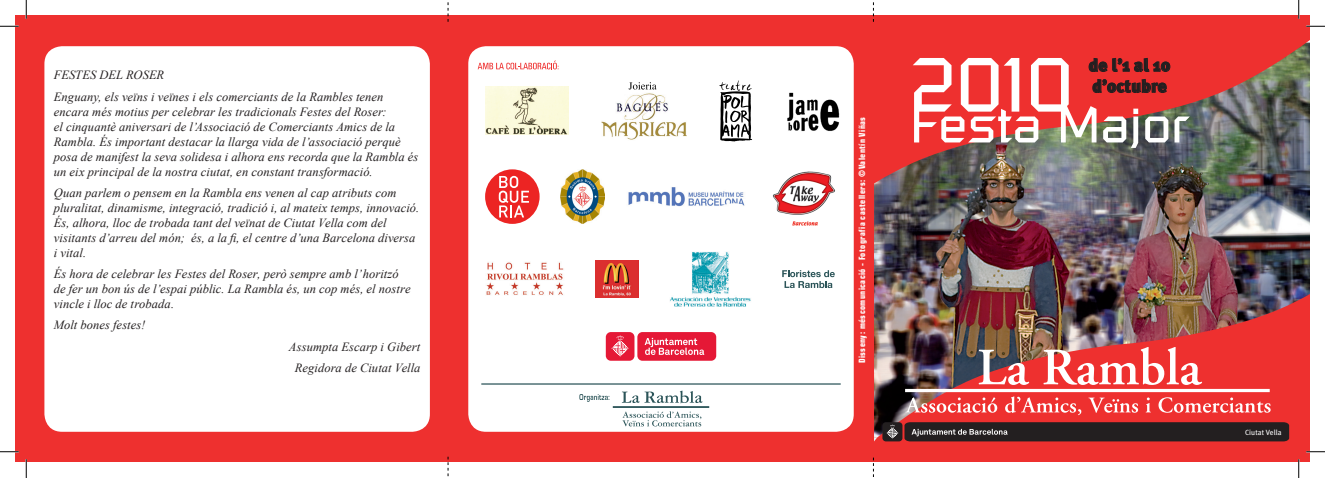
<style>
.page{position:relative;width:1325px;height:478px;background:#fff}
.page>*{position:absolute;margin:0;border:0;box-sizing:border-box;transform-origin:0 0}
.t1{font:900 17.5px/21px "Meta Plus";letter-spacing:.01em;color:#231f20}
.t2{font:italic 12.5px/15px "Times New Roman";letter-spacing:.005em;color:#231f20}
.t3{font:700 condensed 8.75px "Eurostile";letter-spacing:.045em;color:#fff}
.t4{font:7.5px "Meta Plus";letter-spacing:.01em;color:#fff}
</style>
<div class="page">
<div style="left:874px;top:16px;width:436px;height:445px;background:#ee302f"></div>
<img style="left:874px;top:40px;width:436px;height:397px">
<div style="left:448px;top:16px;width:426px;height:446px;background:#ee302f"></div>
<div style="left:468px;top:46px;width:385px;height:386px;background:#fff;border-radius:18px"></div>
<svg style="left:478px;top:60px;width:81px;height:9px"></svg>
<img style="left:485px;top:86px;width:83px;height:49px">
<svg style="left:628px;top:82px;width:28px;height:8px"></svg>
<img style="left:616px;top:93px;width:52px;height:27px">
<img style="left:602px;top:121px;width:84px;height:19px">
<img style="left:787px;top:93px;width:53px;height:39px">
<svg style="left:719px;top:80px;width:33px;height:62px"></svg>
<svg style="left:622px;top:411px;width:79px;height:15px"></svg>
<svg style="left:622px;top:390px;width:80px;height:13px"></svg>
<hr style="left:613px;top:406px;width:96px;height:2px;background:#2b5458">
<svg style="left:579px;top:394px;width:30px;height:8px"></svg>
<hr style="left:905px;top:389px;width:364px;height:3px;background:#fff">
<svg style="left:978px;top:349px;width:51px;height:36px"></svg>
<svg style="left:1043px;top:347px;width:159px;height:38px"></svg>
<svg style="left:905px;top:397px;width:92px;height:15px"></svg>
<svg style="left:1005px;top:396px;width:76px;height:19px"></svg>
<svg style="left:1088px;top:397px;width:50px;height:15px"></svg>
<svg style="left:1145px;top:397px;width:5px;height:15px"></svg>
<svg style="left:1158px;top:397px;width:112px;height:15px"></svg>
<svg style="left:912px;top:58px;width:277px;height:90px"></svg>
<div style="left:16px;top:16px;width:432px;height:446px;background:#ee302f"></div>
<div style="left:44px;top:46px;width:386px;height:386px;background:#fff;border-radius:18px"></div>
<div style="left:882px;top:422px;width:20px;height:19px;background:#231f20;border-radius:3px"></div>
<svg style="left:886px;top:424px;width:12px;height:15px"></svg>
<svg style="left:904px;top:422px;width:385px;height:19px;background:#2c2526"></svg>
<hr style="left:481px;top:383px;width:359px;height:1px;background:#2b5458">
<img style="left:486px;top:262px;width:78px;height:33px">
<svg style="left:782px;top:270px;width:53px;height:18px"></svg>
<img style="left:670px;top:252px;width:81px;height:54px">
<img style="left:596px;top:260px;width:42px;height:38px">
<img style="left:628px;top:187px;width:117px;height:20px">
<div style="left:485px;top:169px;width:54px;height:55px;background:#ec2423;border-radius:50%"></div>
<svg style="left:499px;top:176px;width:30px;height:41px"></svg>
<img style="left:560px;top:170px;width:44px;height:53px">
<img style="left:772px;top:171px;width:63px;height:55px">
<div style="left:637px;top:332px;width:79px;height:29px;background:#e51836;border-radius:5px"></div>
<svg style="left:644px;top:338px;width:60px;height:17px"></svg>
<div style="left:606px;top:332px;width:28px;height:29px;background:#e51836;border-radius:5px"></div>
<svg style="left:611px;top:335px;width:18px;height:22px"></svg>
<svg style="left:448px;top:456px;width:1px;height:20px"></svg>
<svg style="left:873px;top:457px;width:1px;height:19px"></svg>
<svg style="left:448px;top:2px;width:1px;height:20px"></svg>
<svg style="left:873px;top:2px;width:1px;height:20px"></svg>
<svg style="left:0;top:25px;width:19px;height:2px"></svg>
<svg style="left:1306px;top:25px;width:19px;height:2px"></svg>
<svg style="left:0;top:451px;width:19px;height:1px"></svg>
<svg style="left:1306px;top:451px;width:19px;height:1px"></svg>
<svg style="left:25px;top:0;width:2px;height:19px"></svg>
<svg style="left:25px;top:459px;width:2px;height:19px"></svg>
<svg style="left:1298px;top:0;width:1px;height:19px"></svg>
<svg style="left:1298px;top:459px;width:1px;height:19px"></svg>
<p class="t2" style="left:54px;top:64px;width:331px;line-height:21.2px">FESTES DEL ROSER<br>Enguany, els veïns i veïnes i els comerciants de la Rambles tenen</p>
<p class="t2" style="left:54px;top:103px;width:366px">encara més motius per celebrar les tradicionals Festes del Roser:<br>el cinquantè aniversari de l’Associació de Comerciants Amics de la Rambla. És important destacar la llarga vida de l’associació perquè posa de manifest la seva solidesa i alhora ens recorda que la Rambla és un eix principal de la nostra ciutat, en constant transformació.</p>
<p class="t2" style="left:54px;top:185px;width:367px">Quan parlem o pensem en la Rambla ens venen al cap atributs com pluralitat, dinamisme, integració, tradició i, al mateix temps, innovació.<br>És, alhora, lloc de trobada tant del veïnat de Ciutat Vella com del visitants d’arreu del món; és, a la fi, el centre d’una Barcelona diversa i vital.</p>
<p class="t2" style="left:54px;top:266px;width:358px">És hora de celebrar les Festes del Roser, però sempre amb l’horitzó de fer un bon ús de l’espai públic. La Rambla és, un cop més, el nostre vincle i lloc de trobada.</p>
<p class="t2" style="left:54px;top:317px;width:93px">Molt bones festes!</p>
<p class="t2" style="left:289px;top:335px;width:133px;line-height:21.2px;text-align:center">Assumpta Escarp i Gibert<br>Regidora de Ciutat Vella</p>
<p class="t3" style="left:857px;top:363px;width:248px;rotate:-90deg">Disseny: méscomunicació - Fotografia castellers: ©Valentín Viñas</p>
<h1 class="t1" style="left:1088px;top:55px;width:83px">de l’1 al 10 d’octubre</h1>
<p class="t4" style="left:1245px;top:427px;width:38px">Ciutat Vella</p>
</div>
